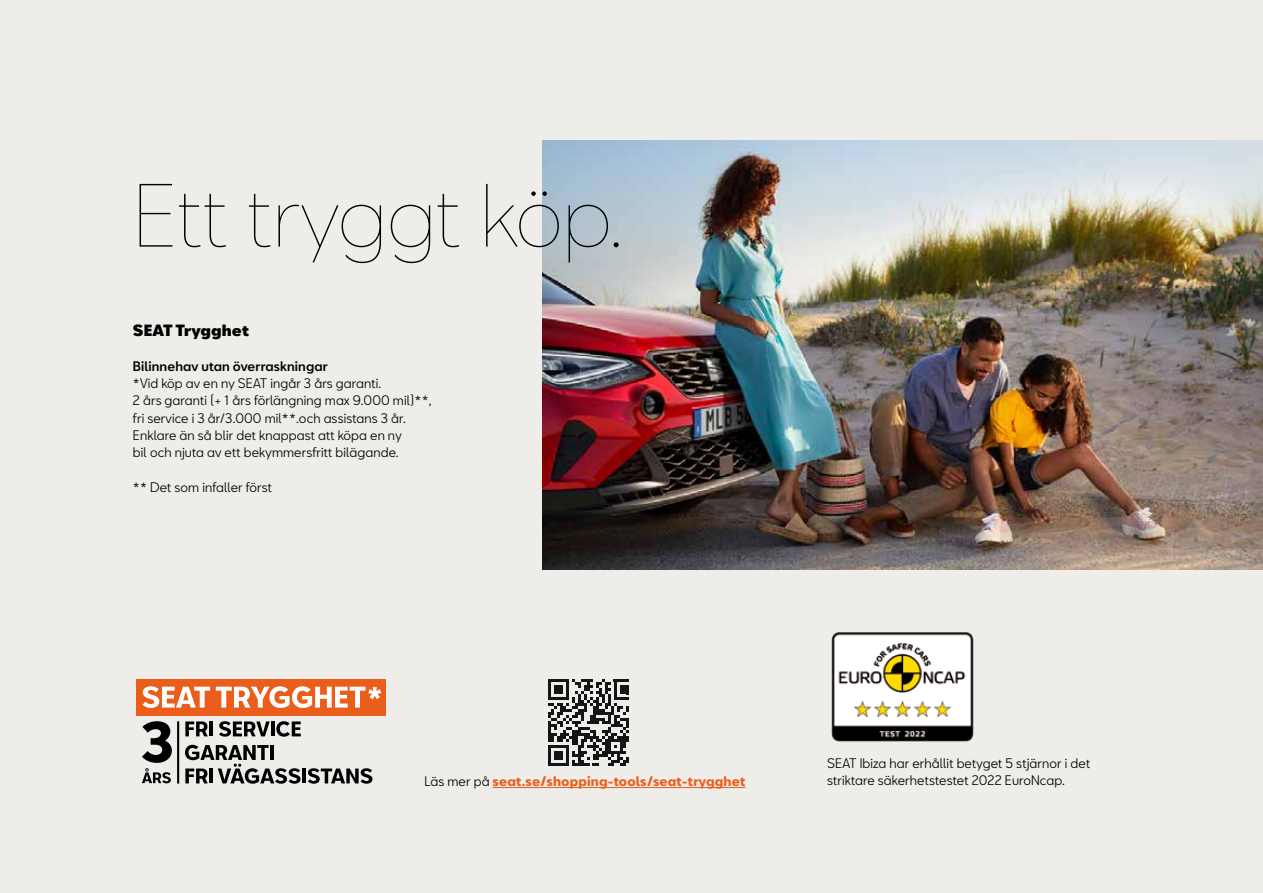
<style>
.page{position:relative;width:1263px;height:893px;background:#efedea}
.page>*{position:absolute;margin:0;border:0;box-sizing:border-box;transform-origin:0 0}
.t1{font:200 82.5px "SEATBCN";color:#000}
.t2{font:900 15px "SEATBCN";letter-spacing:.01em;color:#000}
.t3{font:12.75px/17.2px "SEATBCN";letter-spacing:.01em;color:#000}
.t4{font:700 12.75px "SEATBCN";letter-spacing:.01em;color:#eb5d1b}
.t5{font:500 12.75px "SEATBCN";letter-spacing:.01em;color:#000}
.s1{font-weight:400;color:#000}
</style>
<div class="page">
<hr style="left:1262px;top:0;width:1px;height:893px;background:#858a8f">
<img style="left:542px;top:141px;width:721px;height:428px">
<hr style="left:302px;top:768px;width:4px;height:15px;background:#000">
<svg style="left:308px;top:768px;width:64px;height:16px"></svg>
<svg style="left:185px;top:721px;width:23px;height:15px"></svg>
<hr style="left:209px;top:721px;width:4px;height:15px;background:#000">
<svg style="left:219px;top:721px;width:51px;height:16px"></svg>
<hr style="left:271px;top:721px;width:3px;height:15px;background:#000">
<svg style="left:276px;top:721px;width:25px;height:16px"></svg>
<svg style="left:185px;top:745px;width:115px;height:39px"></svg>
<hr style="left:270px;top:745px;width:4px;height:15px;background:#000">
<svg style="left:142px;top:721px;width:30px;height:62px"></svg>
<div style="left:136px;top:679px;width:249px;height:36px;background:#eb5d1b"></div>
<hr style="left:177px;top:721px;width:2px;height:63px;background:#000">
<svg style="left:143px;top:686px;width:67px;height:22px"></svg>
<svg style="left:216px;top:686px;width:165px;height:22px"></svg>
<svg style="left:548px;top:679px;width:80px;height:87px"></svg>
<hr style="left:493px;top:787px;width:252px;height:1px;background:#eb5d1b">
<img style="left:831px;top:632px;width:143px;height:110px">
<h1 class="t1" style="left:133px;top:156px;width:491px">Ett tryggt köp.</h1>
<p class="t2" style="left:133px;top:322px;width:118px">SEAT Trygghet</p>
<p class="t5" style="left:133px;top:359px;width:196px">Bilinnehav utan överraskningar</p>
<p class="t3" style="left:133px;top:376px;width:300px">*Vid köp av en ny SEAT ingår 3 års garanti.<br>2 års garanti (+ 1 års förlängning max 9.000 mil)**, fri service i 3 år/3.000 mil**.och assistans 3 år.<br>Enklare än så blir det knappast att köpa en ny<br>bil och njuta av ett bekymmersfritt bilägande.</p>
<p class="t3" style="left:133px;top:479px;width:141px">** Det som infaller först</p>
<p class="t4" style="left:424px;top:774px;width:322px"><span class="s1">Läs mer på</span> seat.se/shopping-tools/seat-trygghet</p>
<p class="t3" style="left:827px;top:755px;width:265px">SEAT Ibiza har erhållit betyget 5 stjärnor i det striktare säkerhetstestet 2022 EuroNcap.</p>
</div>
